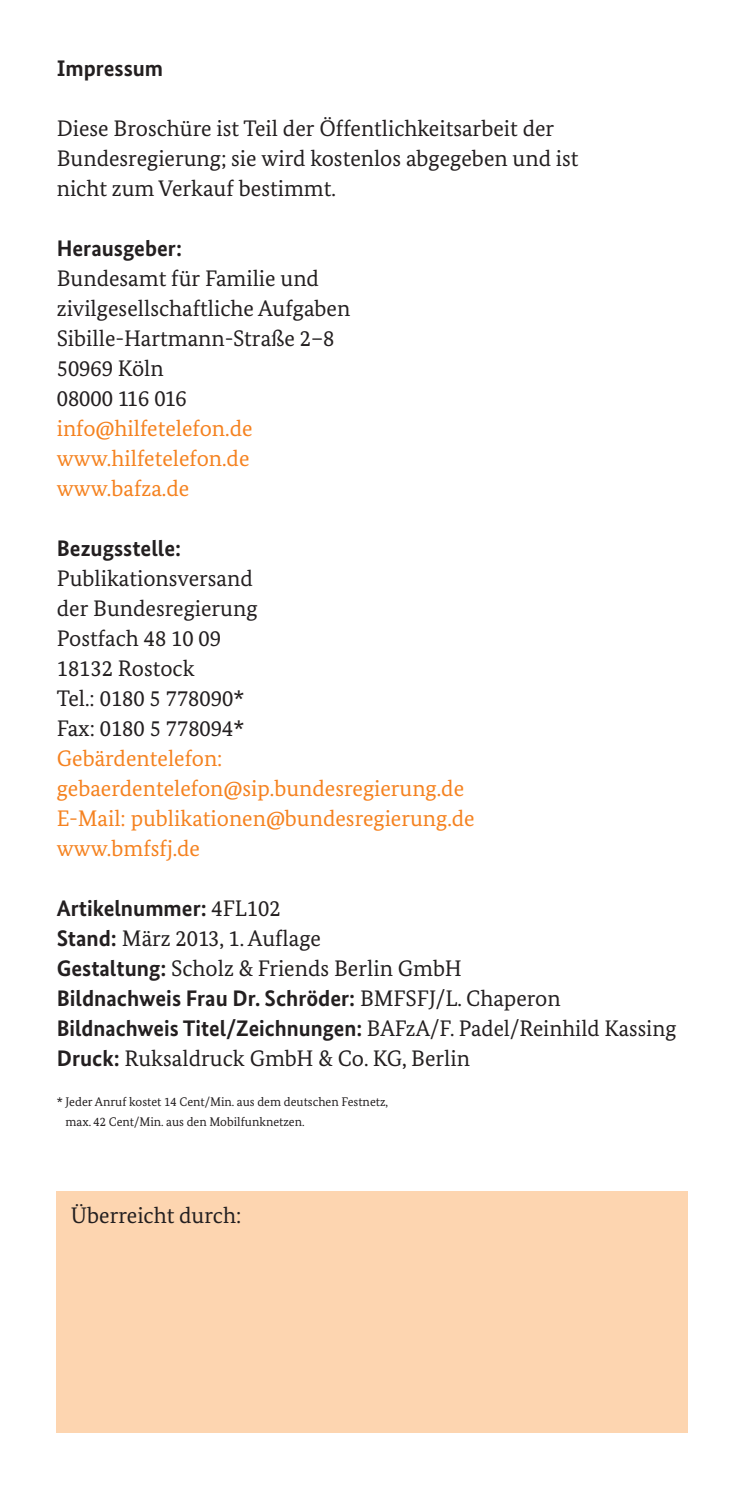
<style>
.page{position:relative;width:745px;height:1489px;background:#fff}
.page>*{position:absolute;margin:0;border:0;box-sizing:border-box;transform-origin:0 0}
.t1{font:22.5px/30px "Bundes Serif";color:#231f20}
.t2{font:22.5px/30px "Bundes Serif";color:#f58220}
.t3{font:700 22.5px "Bundes Sans";color:#231f20}
.t4{font:12.5px/20px "Bundes Serif";color:#231f20}
.s1{font-family:"Bundes Sans";font-weight:700}
.s2{color:#f58220}
.s3{font-family:"Bundes Sans";font-weight:700;color:#231f20}
.s4{color:#231f20}
</style>
<div class="page">
<div style="left:57px;top:1191px;width:630px;height:240px;background:#fdd5b0"></div>
<h1 class="t3" style="left:57px;top:54px;width:108px">Impressum</h1>
<p class="t1" style="left:57px;top:113px;width:523px">Diese Broschüre ist Teil der Öffentlichkeitsarbeit der<br>Bundesregierung; sie wird kostenlos abgegeben und ist nicht zum Verkauf bestimmt.</p>
<p class="t1" style="left:57px;top:233px;width:295px"><span class="s1">Herausgeber:<br></span>Bundesamt für Familie und zivilgesellschaftliche Aufgaben<br>Sibille-Hartmann-Straße 2–8<br>50969 Köln<br>08000 116 016 <span class="s2">info@hilfetelefon.de www.hilfetelefon.de www.bafza.de</span></p>
<p class="t2" style="left:57px;top:533px;width:419px"><span class="s3">Bezugsstelle:<br></span><span class="s4">Publikationsversand<br>der Bundesregierung<br>Postfach 48 10 09<br>18132 Rostock<br>Tel.: 0180 5 778090*<br>Fax: 0180 5 778094*<br></span>Gebärdentelefon: gebaerdentelefon@sip.bundesregierung.de<br>E-Mail: publikationen@bundesregierung.de www.bmfsfj.de</p>
<p class="t1" style="left:57px;top:892px;width:620px"><span class="s1">Artikelnummer:</span> 4FL102<br><span class="s1">Stand:</span> März 2013, 1. Auflage<br><span class="s1">Gestaltung:</span> Scholz &amp; Friends Berlin GmbH<br><span class="s1">Bildnachweis Frau Dr. Schröder:</span> BMFSFJ/L. Chaperon <span class="s1">Bildnachweis Titel/Zeichnungen:</span> BAFzA/F. Padel/Reinhild Kassing <span class="s1">Druck:</span> Ruksaldruck GmbH &amp; Co. KG, Berlin</p>
<p class="t4" style="left:65px;top:1091px;width:324px;text-indent:-9px">* Jeder Anruf kostet 14 Cent/Min. aus dem deutschen Festnetz, max. 42 Cent/Min. aus den Mobilfunknetzen.</p>
<p class="t1" style="left:71px;top:1199px;width:172px">Überreicht durch:</p>
</div>
